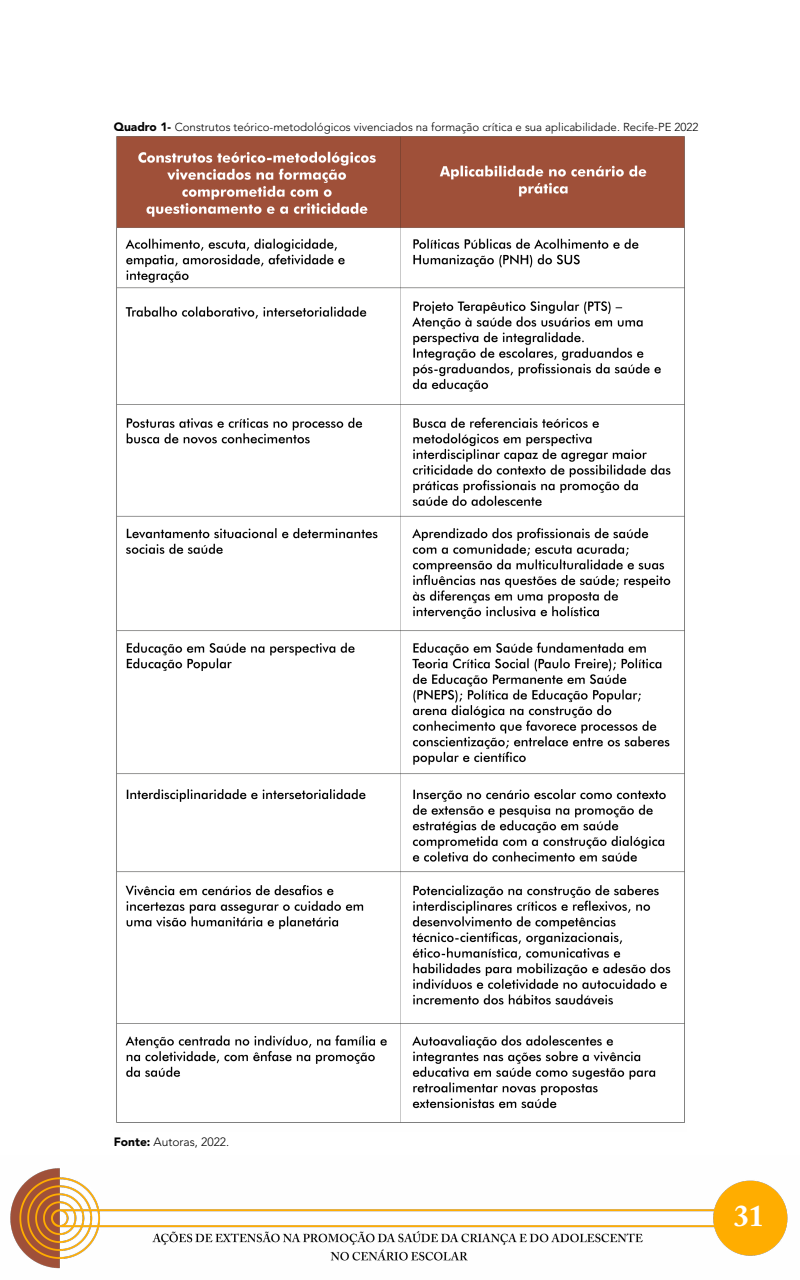
<style>
.page{position:relative;width:800px;height:1280px;background:#fff}
.page>*{position:absolute;margin:0;border:0;box-sizing:border-box;transform-origin:0 0}
.t1{font:700 30px "Adobe Caslon Pro";color:#fff}
.t2{font:300 12px "Avenir LT Pro";color:#000}
.t3{font:300 11.5px "Avenir LT Pro";color:#000}
.s1{font-weight:900;font-size:12px}
.s2{font-weight:900}
</style>
<div class="page">
<img style="left:116px;top:136px;width:569px;height:987px">
<img style="left:10px;top:1168px;width:778px;height:101px">
<p class="t3" style="left:114px;top:121px;width:586px"><span class="s1">Quadro 1-</span> Construtos teórico-metodológicos vivenciados na formação crítica e sua aplicabilidade. Recife-PE 2022</p>
<p class="t2" style="left:114px;top:1134px;width:117px"><span class="s2">Fonte:</span> Autoras, 2022.</p>
<h1 class="t1" style="left:734px;top:1198px;width:31px">31</h1>
</div>
